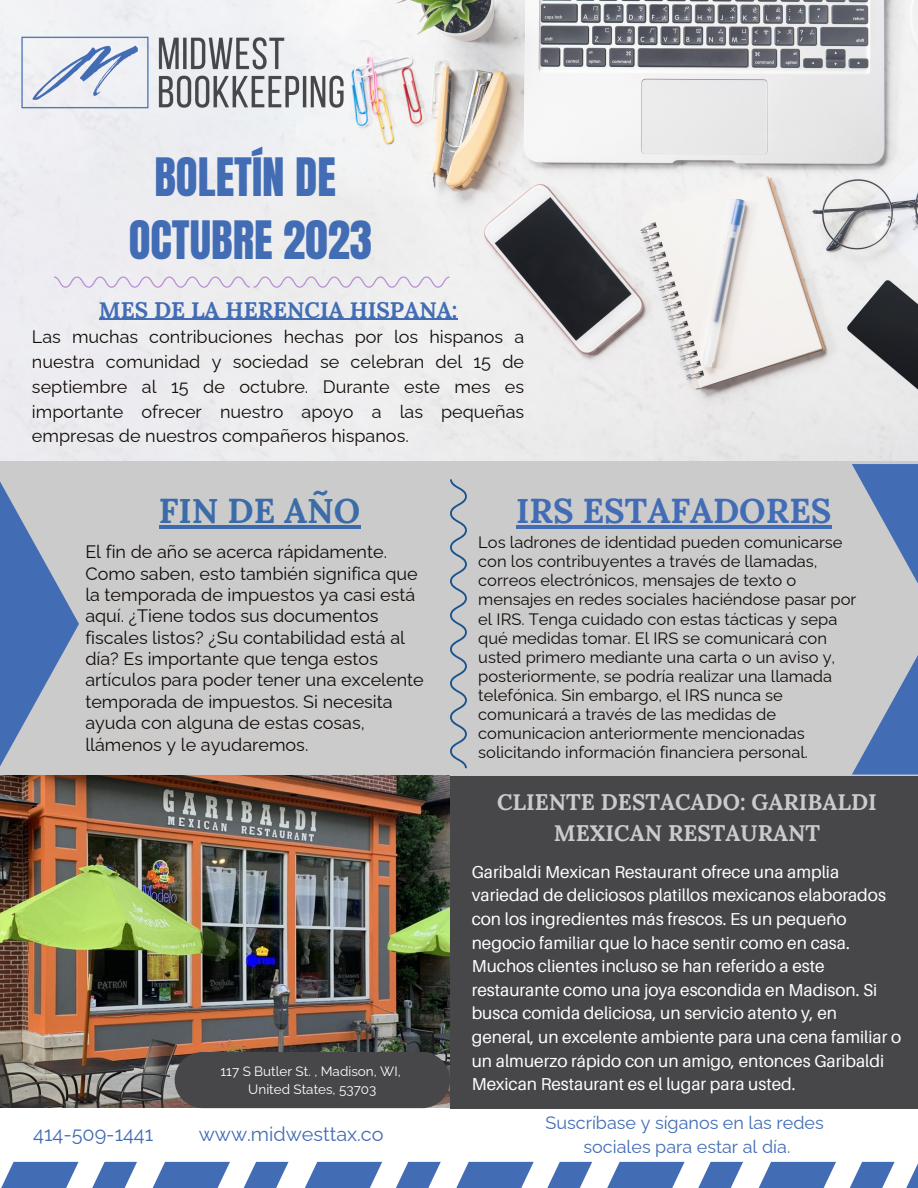
<style>
.page{position:relative;width:918px;height:1188px;background:#fff}
.page>*{position:absolute;margin:0;border:0;box-sizing:border-box;transform-origin:0 0}
.t1{font:45px "Anton";color:#426cb4}
.t2{font:700 34.5px "Lora";color:#426cb4}
.t3{font:700 34.5px "Lora";color:#3c6ca8}
.t4{font:700 22.5px/31.5px "Lora";color:#cbcbcb;text-align:center}
.t5{font:700 22.5px "Lora";color:#426cb4}
.t6{font:19.8px "Raleway";color:#426cb4}
.t7{font:18px/21.3px "Raleway";color:#120c08}
.t8{font:18px "Raleway";color:#426cb4}
.t9{font:17.25px/23.7px "Aileron";color:#fff}
.t10{font:16.5px/19.2px "Raleway";color:#120c08}
.t11{font:13.5px "Raleway";color:#fff}
</style>
<div class="page">
<div style="left:0;top:461px;width:918px;height:315px;background:#cbcbcb"></div>
<img style="left:0;top:0;width:918px;height:461px">
<svg style="left:54px;top:277px;width:396px;height:11px;background:#e4deea"></svg>
<div style="left:450px;top:776px;width:468px;height:333px;background:#474749"></div>
<svg style="left:450px;top:479px;width:17px;height:289px"></svg>
<svg style="left:0;top:452px;width:79px;height:324px"></svg>
<svg style="left:852px;top:464px;width:66px;height:311px"></svg>
<svg style="left:1px;top:1161px;width:917px;height:27px"></svg>
<img style="left:0;top:776px;width:449px;height:332px">
<img style="left:0;top:16px;width:364px;height:114px">
<div style="left:175px;top:1052px;width:275px;height:56px;background:#474749"></div>
<hr style="left:99px;top:319px;width:358px;height:1px;background:#426cb4">
<hr style="left:159px;top:525px;width:201px;height:3px;background:#3c6ca8">
<hr style="left:516px;top:525px;width:316px;height:3px;background:#426cb4">
<p class="t1" style="left:154px;top:144px;width:183px">BOLETÍN DE</p>
<p class="t1" style="left:129px;top:207px;width:245px">OCTUBRE 2023</p>
<p class="t5" style="left:99px;top:295px;width:360px">MES DE LA HERENCIA HISPANA:</p>
<p class="t7" style="left:32px;top:325px;width:494px;line-height:24.8px;text-align:justify">Las muchas contribuciones hechas por los hispanos a nuestra comunidad y sociedad se celebran del 15 de septiembre al 15 de octubre. Durante este mes es importante ofrecer nuestro apoyo a las pequeñas empresas de nuestros compañeros hispanos.</p>
<p class="t3" style="left:159px;top:488px;width:203px">FIN DE AÑO</p>
<p class="t7" style="left:85px;top:541px;width:340px">El fin de año se acerca rápidamente.<br>Como saben, esto también significa que la temporada de impuestos ya casi está aquí. ¿Tiene todos sus documentos fiscales listos? ¿Su contabilidad está al día? Es importante que tenga estos artículos para poder tener una excelente temporada de impuestos. Si necesita ayuda con alguna de estas cosas, llámenos y le ayudaremos.</p>
<p class="t11" style="left:220px;top:1063px;width:182px">117 S Butler St. , Madison, WI,</p>
<p class="t11" style="left:248px;top:1081px;width:130px">United States, 53703</p>
<p class="t6" style="left:33px;top:1122px;width:122px">414-509-1441</p>
<p class="t6" style="left:199px;top:1122px;width:186px">www.midwesttax.co</p>
<p class="t2" style="left:516px;top:488px;width:317px">IRS ESTAFADORES</p>
<p class="t10" style="left:478px;top:533px;width:380px">Los ladrones de identidad pueden comunicarse con los contribuyentes a través de llamadas, correos electrónicos, mensajes de texto o mensajes en redes sociales haciéndose pasar por el IRS. Tenga cuidado con estas tácticas y sepa qué medidas tomar. El IRS se comunicará con usted primero mediante una carta o un aviso y, posteriormente, se podría realizar una llamada telefónica. Sin embargo, el IRS nunca se comunicará a través de las medidas de comunicacion anteriormente mencionadas solicitando información financiera personal.</p>
<p class="t4" style="left:497px;top:786px;width:381px">CLIENTE DESTACADO: GARIBALDI<br>MEXICAN RESTAURANT</p>
<p class="t9" style="left:472px;top:859px;width:431px">Garibaldi Mexican Restaurant ofrece una amplia variedad de deliciosos platillos mexicanos elaborados con los ingredientes más frescos. Es un pequeño negocio familiar que lo hace sentir como en casa.<br>Muchos clientes incluso se han referido a este restaurante como una joya escondida en Madison. Si busca comida deliciosa, un servicio atento y, en general, un excelente ambiente para una cena familiar o un almuerzo rápido con un amigo, entonces Garibaldi Mexican Restaurant es el lugar para usted.</p>
<p class="t8" style="left:546px;top:1112px;width:280px">Suscríbase y síganos en las redes</p>
<p class="t8" style="left:584px;top:1136px;width:208px">sociales para estar al día.</p>
</div>
